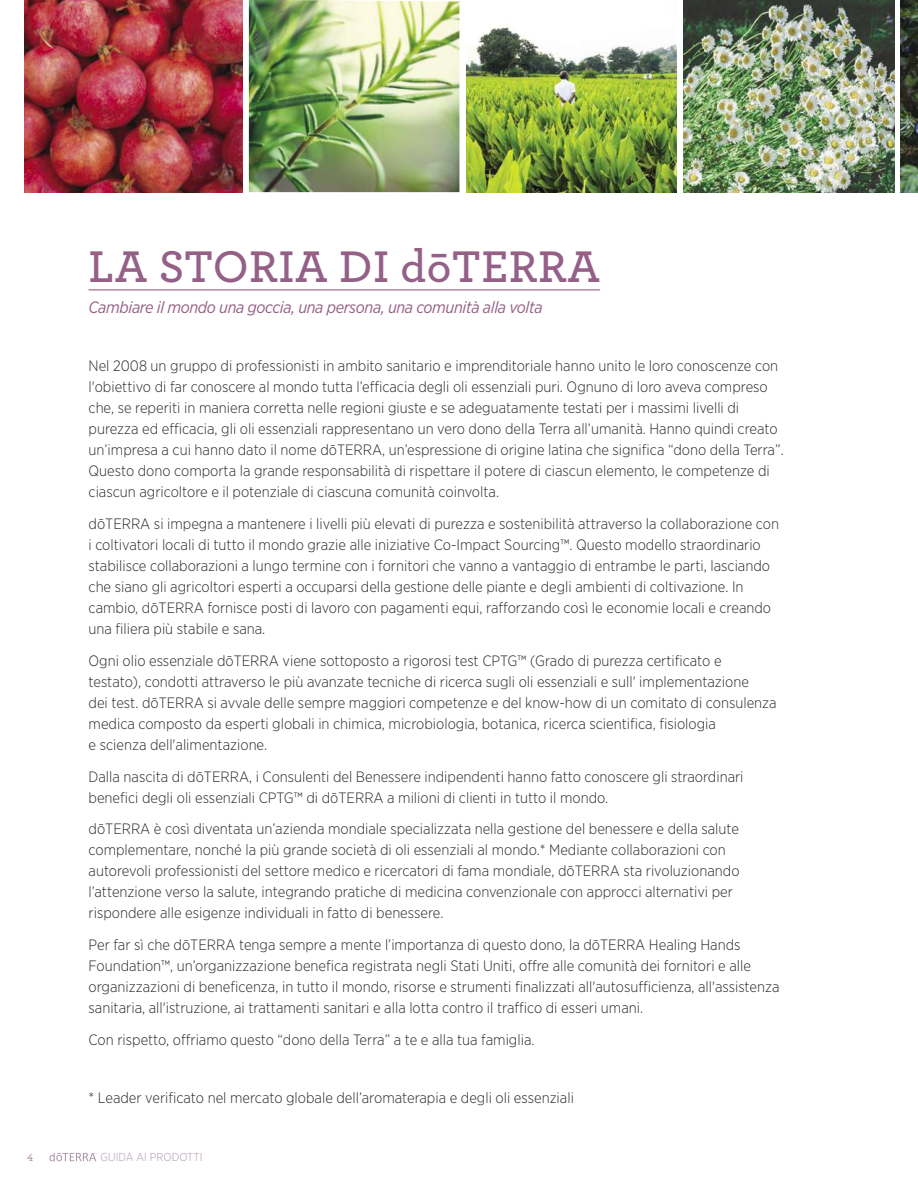
<style>
.page{position:relative;width:918px;height:1188px;background:#fff}
.page>*{position:absolute;margin:0;border:0;box-sizing:border-box;transform-origin:0 0}
.t1{font:600 46.5px "Archer";letter-spacing:.01em;color:#956088}
.t2{font:italic 16.5px "Gotham Narrow";letter-spacing:-.02em;color:#956088}
.t3{font:300 15px/21px "Gotham Narrow";color:#292929}
.t4{font:300 11.55px "Gotham Narrow";letter-spacing:.005em;color:#b297ae}
.t5{font:600 10.8px "Archer";color:#b297ae}
</style>
<div class="page">
<hr style="left:89px;top:289px;width:511px;height:1px;background:#956088">
<img style="left:24px;top:0;width:218px;height:192px">
<img style="left:249px;top:0;width:210px;height:192px">
<img style="left:466px;top:26px;width:211px;height:166px">
<img style="left:683px;top:0;width:211px;height:192px">
<img style="left:900px;top:0;width:18px;height:192px">
<svg style="left:50px;top:1153px;width:47px;height:8px"></svg>
<h1 class="t1" style="left:89px;top:232px;width:513px">LA STORIA DI dōTERRA</h1>
<p class="t2" style="left:89px;top:297px;width:456px">Cambiare il mondo una goccia, una persona, una comunità alla volta</p>
<p class="t3" style="left:89px;top:355px;width:697px">Nel 2008 un gruppo di professionisti in ambito sanitario e imprenditoriale hanno unito le loro conoscenze con l'obiettivo di far conoscere al mondo tutta l’efficacia degli oli essenziali puri. Ognuno di loro aveva compreso che, se reperiti in maniera corretta nelle regioni giuste e se adeguatamente testati per i massimi livelli di purezza ed efficacia, gli oli essenziali rappresentano un vero dono della Terra all’umanità. Hanno quindi creato un’impresa a cui hanno dato il nome dōTERRA, un’espressione di origine latina che significa “dono della Terra”.<br>Questo dono comporta la grande responsabilità di rispettare il potere di ciascun elemento, le competenze di ciascun agricoltore e il potenziale di ciascuna comunità coinvolta.</p>
<p class="t3" style="left:89px;top:513px;width:692px">dōTERRA si impegna a mantenere i livelli più elevati di purezza e sostenibilità attraverso la collaborazione con i coltivatori locali di tutto il mondo grazie alle iniziative Co-Impact Sourcing™. Questo modello straordinario stabilisce collaborazioni a lungo termine con i fornitori che vanno a vantaggio di entrambe le parti, lasciando che siano gli agricoltori esperti a occuparsi della gestione delle piante e degli ambienti di coltivazione. In cambio, dōTERRA fornisce posti di lavoro con pagamenti equi, rafforzando così le economie locali e creando una filiera più stabile e sana.</p>
<p class="t3" style="left:89px;top:650px;width:690px">Ogni olio essenziale dōTERRA viene sottoposto a rigorosi test CPTG™ (Grado di purezza certificato e testato), condotti attraverso le più avanzate tecniche di ricerca sugli oli essenziali e sull' implementazione<br>dei test. dōTERRA si avvale delle sempre maggiori competenze e del know-how di un comitato di consulenza medica composto da esperti globali in chimica, microbiologia, botanica, ricerca scientifica, fisiologia<br>e scienza dell'alimentazione.</p>
<p class="t3" style="left:89px;top:765px;width:657px">Dalla nascita di dōTERRA, i Consulenti del Benessere indipendenti hanno fatto conoscere gli straordinari benefici degli oli essenziali CPTG™ di dōTERRA a milioni di clienti in tutto il mondo.</p>
<p class="t3" style="left:89px;top:818px;width:653px">dōTERRA è così diventata un’azienda mondiale specializzata nella gestione del benessere e della salute complementare, nonché la più grande società di oli essenziali al mondo.* Mediante collaborazioni con autorevoli professionisti del settore medico e ricercatori di fama mondiale, dōTERRA sta rivoluzionando l’attenzione verso la salute, integrando pratiche di medicina convenzionale con approcci alternativi per rispondere alle esigenze individuali in fatto di benessere.</p>
<p class="t3" style="left:89px;top:934px;width:693px">Per far sì che dōTERRA tenga sempre a mente l’importanza di questo dono, la dōTERRA Healing Hands Foundation™, un’organizzazione benefica registrata negli Stati Uniti, offre alle comunità dei fornitori e alle organizzazioni di beneficenza, in tutto il mondo, risorse e strumenti finalizzati all'autosufficienza, all'assistenza sanitaria, all'istruzione, ai trattamenti sanitari e alla lotta contro il traffico di esseri umani.</p>
<p class="t3" style="left:89px;top:1029px;width:448px">Con rispetto, offriamo questo “dono della Terra” a te e alla tua famiglia.</p>
<p class="t3" style="left:89px;top:1087px;width:487px">* Leader verificato nel mercato globale dell’aromaterapia e degli oli essenziali</p>
<p class="t5" style="left:27px;top:1150px;width:8px">4</p>
<p class="t4" style="left:100px;top:1150px;width:104px">GUIDA AI PRODOTTI</p>
</div>
